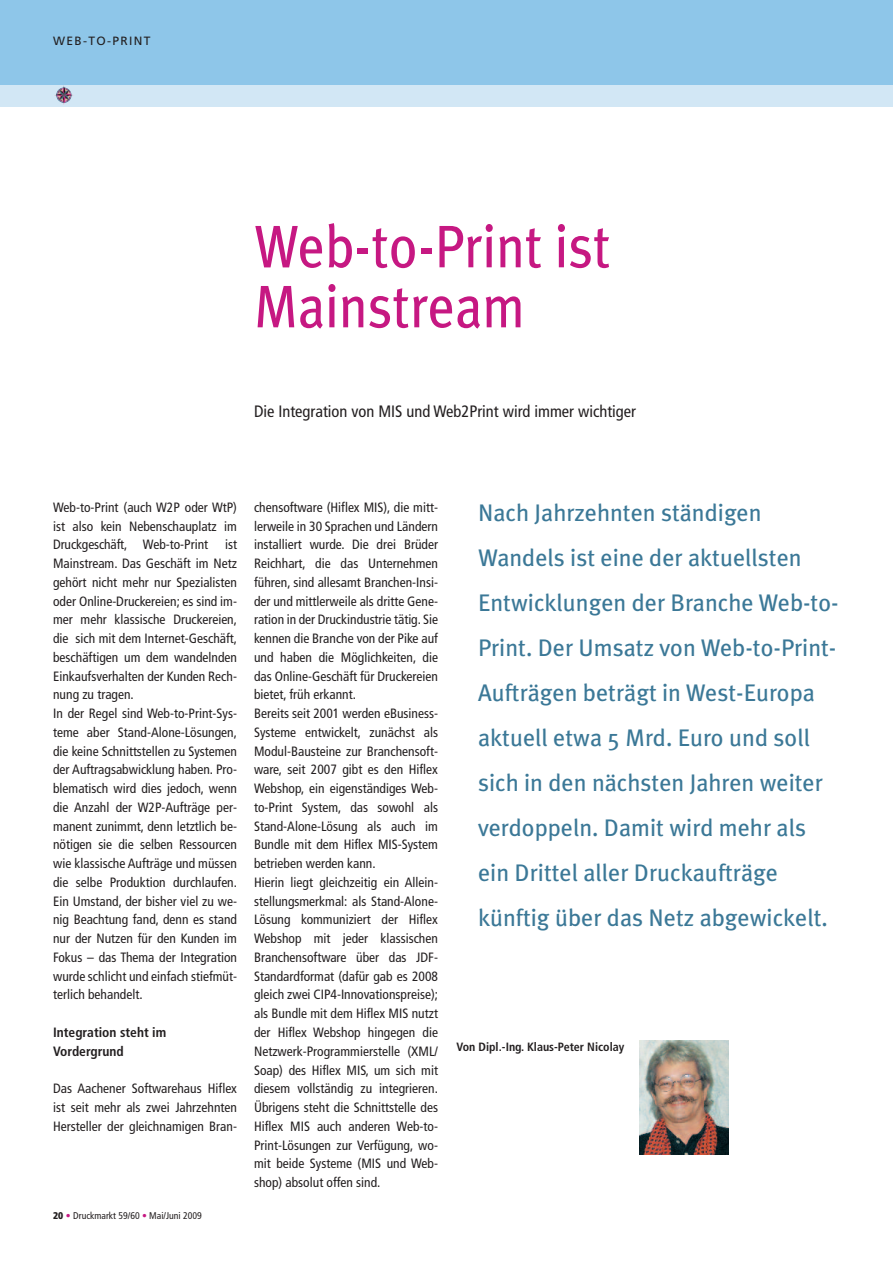
<style>
.page{position:relative;width:893px;height:1263px;background:#fff}
.page>*{position:absolute;margin:0;border:0;box-sizing:border-box;transform-origin:0 0}
.t1{font:60px/60px "Meta Plus";color:#c61882;scale:.9 1}
.t2{font:24px/45px "Meta Plus";color:#3b7897}
.t3{font:condensed 16.5px "Frutiger";color:#231f20}
.t4{font:condensed 13.5px/18.8px "Frutiger";color:#231f20}
.t5{font:700 condensed 13.5px/18.8px "Frutiger";color:#231f20}
.t6{font:700 condensed 12px "Frutiger";color:#231f20}
.t7{font:12px "Frutiger";letter-spacing:.11em;color:#231f20}
.t8{font:condensed 9.75px "Frutiger";color:#231f20}
.s1{font-weight:900}
.s2{font-weight:700;color:#c61882}
.s3{color:#c61882}
</style>
<div class="page">
<img style="left:639px;top:1041px;width:89px;height:113px">
<div style="left:0;top:0;width:893px;height:85px;background:#8ec6e9"></div>
<div style="left:0;top:85px;width:893px;height:21px;background:#d2e7f5"></div>
<svg style="left:64px;top:88px;width:9px;height:12px"></svg>
<p class="t7" style="left:53px;top:36px;width:99px">WEB-TO-PRINT</p>
<h1 class="t1" style="left:254px;top:217px;width:398px">Web-to-Print ist<br>Mainstream</h1>
<p class="t3" style="left:254px;top:405px;width:384px">Die Integration von MIS und Web2Print wird immer wichtiger</p>
<p class="t4" style="left:53px;top:499px;width:185px">Web-to-Print (auch W2P oder WtP) ist also kein Nebenschauplatz im Druckgeschäft, Web-to-Print ist Mainstream. Das Geschäft im Netz gehört nicht mehr nur Spezialisten oder Online-Druckereien; es sind im&shy;mer mehr klassische Druckereien, die sich mit dem Internet-Geschäft, beschäftigen um dem wandelnden Einkaufsverhalten der Kunden Rech&shy;nung zu tragen.<br>In der Regel sind Web-to-Print-Sys&shy;teme aber Stand-Alone-Lösungen, die keine Schnittstellen zu Systemen der Auftragsabwicklung haben. Pro&shy;blematisch wird dies jedoch, wenn die Anzahl der W2P-Aufträge per&shy;manent zunimmt, denn letztlich be&shy;nötigen sie die selben Ressourcen wie klassische Aufträge und müssen die selbe Produktion durchlaufen.<br>Ein Umstand, der bisher viel zu we&shy;nig Beachtung fand, denn es stand nur der Nutzen für den Kunden im Fokus – das Thema der Integration wurde schlicht und einfach stiefmüt&shy;terlich behandelt.</p>
<p class="t5" style="left:53px;top:1024px;width:115px">Integration steht im<br>Vordergrund</p>
<p class="t4" style="left:53px;top:1080px;width:185px;text-align:justify">Das Aachener Softwarehaus Hiflex ist seit mehr als zwei Jahrzehnten Hersteller der gleichnamigen Bran-</p>
<p class="t8" style="left:53px;top:1212px;width:150px"><span class="s1">20</span> <span class="s2">•</span> Druckmarkt 59/60 <span class="s3">•</span> Mai/Juni 2009</p>
<p class="t4" style="left:254px;top:499px;width:185px">chensoftware (Hiflex MIS), die mitt&shy;lerweile in 30 Sprachen und Ländern installiert wurde. Die drei Brüder Reichhart, die das Unternehmen führen, sind allesamt Branchen-Insi&shy;der und mittlerweile als dritte Gene&shy;ration in der Druckindustrie tätig. Sie kennen die Branche von der Pike auf und haben die Möglichkeiten, die das Online-Geschäft für Druckereien bietet, früh erkannt.<br>Bereits seit 2001 werden eBusiness-Systeme entwickelt, zunächst als Modul-Bausteine zur Branchensoft&shy;ware, seit 2007 gibt es den Hiflex Webshop, ein eigenständiges Web&shy;to-Print System, das sowohl als Stand-Alone-Lösung als auch im Bundle mit dem Hiflex MIS-System betrieben werden kann.<br>Hierin liegt gleichzeitig ein Allein&shy;stellungsmerkmal: als Stand-Alone-Lösung kommuniziert der Hiflex Webshop mit jeder klassischen Branchensoftware über das JDF-Standardformat (dafür gab es 2008 gleich zwei CIP4-Innovationspreise); als Bundle mit dem Hiflex MIS nutzt der Hiflex Webshop hingegen die Netzwerk-Programmierstelle (XML/ Soap) des Hiflex MIS, um sich mit diesem vollständig zu integrieren.<br>Übrigens steht die Schnittstelle des Hiflex MIS auch anderen Web-to-Print-Lösungen zur Verfügung, wo&shy;mit beide Systeme (MIS und Web&shy;shop) absolut offen sind.</p>
<p class="t2" style="left:478px;top:490px;width:362px">Nach Jahrzehnten ständigen Wandels ist eine der aktuellsten Entwicklungen der Branche Web-to-Print. Der Umsatz von Web-to-Print-Aufträgen beträgt in West-Europa aktuell etwa 5 Mrd. Euro und soll sich in den nächsten Jahren weiter verdoppeln. Damit wird mehr als ein Drittel aller Druckaufträge künftig über das Netz abgewickelt.</p>
<p class="t6" style="left:456px;top:1042px;width:169px">Von Dipl.-Ing. Klaus-Peter Nicolay</p>
</div>
